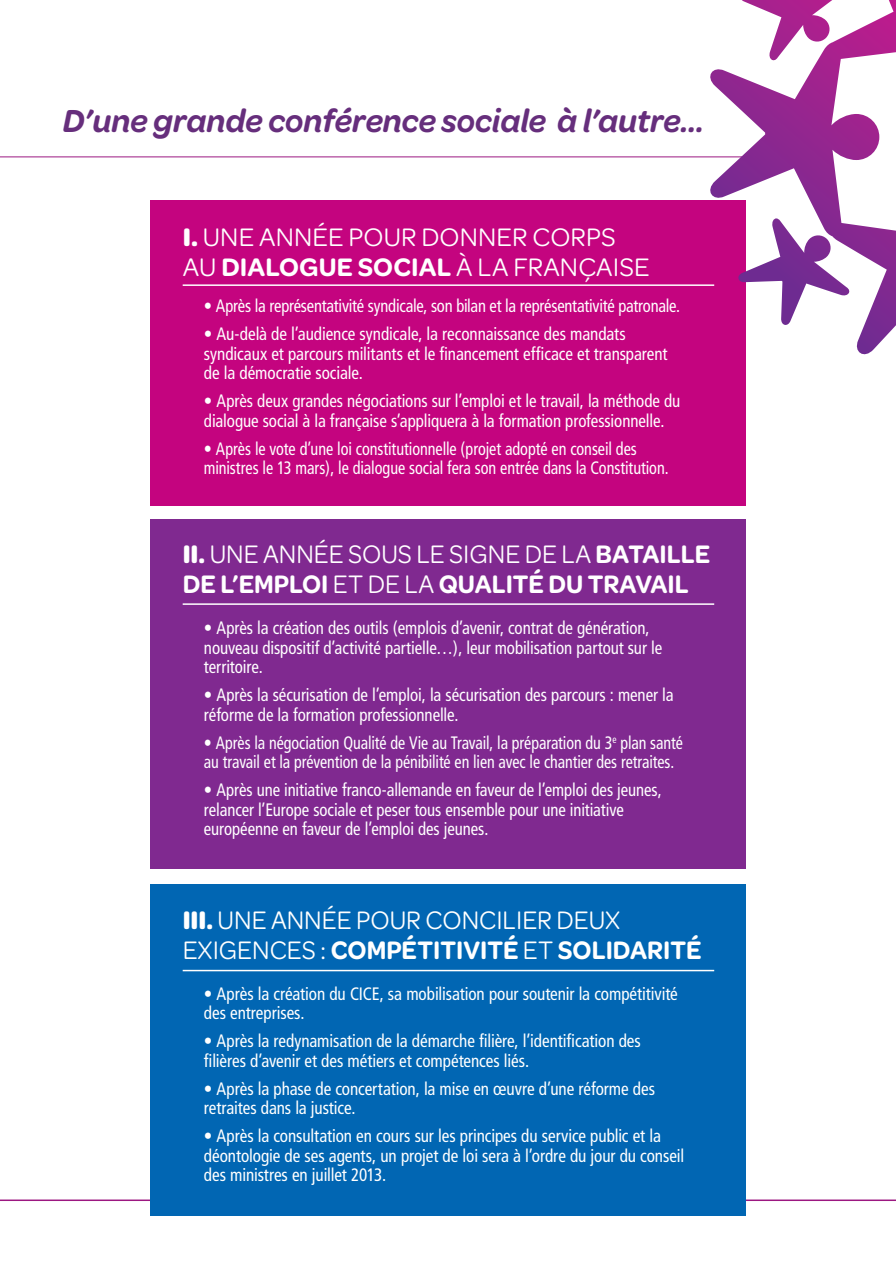
<style>
.page{position:relative;width:896px;height:1262px;background:#fff}
.page>*{position:absolute;margin:0;border:0;box-sizing:border-box;transform-origin:0 0}
.t1{font:italic 600 34.05px "Omnes";color:#662e7c;scale:.96 1}
.t2{font:600 27px/30px "Omnes";color:#fff;scale:.96 1}
.t3{font:27px/30px "Omnes";letter-spacing:.005em;color:#fff;scale:.96 1}
.t4{font:27px/30px "Omnes";letter-spacing:.005em;color:#fff}
.t5{font:condensed 18px/19.5px "Frutiger";letter-spacing:-.005em;color:#fff;scale:.95 1}
.t6{font:condensed 18px/19.5px "Frutiger";letter-spacing:-.005em;color:#fff;scale:.94 1}
.t7{font:condensed 18px/19.5px "Frutiger";letter-spacing:-.005em;color:#fff;scale:.93 1}
.t8{font:condensed 18px/19.5px "Frutiger";letter-spacing:-.005em;color:#fff;scale:.89 1}
.t9{font:condensed 18px/19.5px "Frutiger";letter-spacing:-.005em;color:#fff;scale:.9 1}
.t10{font:condensed 18px "Frutiger";letter-spacing:-.005em;color:#fff;scale:.92 1}
.s1{font-weight:700}
.s2{font-weight:600}
.s3{font-weight:400}
.s4{font-stretch:normal}
</style>
<div class="page">
<hr style="left:0;top:157px;width:770px;height:1px;background:#9c1881">
<div style="left:151px;top:200px;width:595px;height:305px;background:#c4047f"></div>
<hr style="left:183px;top:284px;width:531px;height:2px;background:#fff">
<div style="left:151px;top:519px;width:595px;height:349px;background:#802990"></div>
<hr style="left:183px;top:603px;width:531px;height:2px;background:#fff">
<hr style="left:0;top:1199px;width:896px;height:2px;background:#9c1881">
<svg style="left:705px;top:0;width:191px;height:355px"></svg>
<svg style="left:738px;top:0;width:111px;height:63px"></svg>
<svg style="left:736px;top:218px;width:116px;height:109px"></svg>
<div style="left:151px;top:884px;width:595px;height:331px;background:#0166b3"></div>
<hr style="left:183px;top:970px;width:531px;height:1px;background:#fff">
<h1 class="t1" style="left:63px;top:97px;width:670px">D’une grande conférence sociale à l’autre…</h1>
<h2 class="t4" style="left:183px;top:220px;width:469px"><span class="s1">I.</span> UNE ANNÉE POUR DONNER CORPS<br>AU <span class="s2">DIALOGUE SOCIAL</span> À LA FRANÇAISE</h2>
<p class="t10" style="left:204px;top:296px;width:519px">• Après la représentativité syndicale, son bilan et la représentativité patronale.</p>
<p class="t5" style="left:204px;top:325px;width:490px">• Au-delà de l’audience syndicale, la reconnaissance des mandats syndicaux et parcours militants et le financement efficace et transparent de la démocratie sociale.</p>
<p class="t6" style="left:204px;top:392px;width:508px">• Après deux grandes négociations sur l’emploi et le travail, la méthode du dialogue social à la française s’appliquera à la formation professionnelle.</p>
<p class="t9" style="left:204px;top:439px;width:518px">• Après le vote d’une loi constitutionnelle (projet adopté en conseil des ministres le 13 mars), le dialogue social fera son entrée dans la Constitution.</p>
<h2 class="t2" style="left:183px;top:538px;width:551px"><span class="s1">II.</span> <span class="s3">UNE ANNÉE SOUS LE SIGNE DE LA</span> BATAILLE<br>DE L’EMPLOI <span class="s3">ET DE LA</span> QUALITÉ DU TRAVAIL</h2>
<p class="t6" style="left:204px;top:618px;width:489px"><span class="s4">•</span> Après la création des outils (emplois d’avenir, contrat de génération, nouveau dispositif d’activité partielle…), leur mobilisation partout sur le territoire.</p>
<p class="t6" style="left:204px;top:685px;width:501px">• Après la sécurisation de l’emploi, la sécurisation des parcours : mener la réforme de la formation professionnelle.</p>
<p class="t8" style="left:204px;top:733px;width:540px">• Après la négociation Qualité de Vie au Travail, la préparation du 3<sup>e</sup> plan santé au travail et la prévention de la pénibilité en lien avec le chantier des retraites.</p>
<p class="t7" style="left:204px;top:780px;width:494px">• Après une initiative franco-allemande en faveur de l’emploi des jeunes, relancer l’Europe sociale et peser tous ensemble pour une initiative européenne en faveur de l’emploi des jeunes.</p>
<h2 class="t3" style="left:183px;top:903px;width:542px"><span class="s1">III.</span> UNE ANNÉE POUR CONCILIER DEUX<br>EXIGENCES : <span class="s2">COMPÉTITIVITÉ</span> ET <span class="s2">SOLIDARITÉ</span></h2>
<p class="t5" style="left:204px;top:984px;width:500px">• Après la création du CICE, sa mobilisation pour soutenir la compétitivité des entreprises.</p>
<p class="t5" style="left:204px;top:1031px;width:461px">• Après la redynamisation de la démarche filière, l’identification des filières d’avenir et des métiers et compétences liés.</p>
<p class="t5" style="left:204px;top:1079px;width:476px">• Après la phase de concertation, la mise en œuvre d’une réforme des retraites dans la justice.</p>
<p class="t5" style="left:204px;top:1126px;width:507px">• Après la consultation en cours sur les principes du service public et la déontologie de ses agents, un projet de loi sera à l’ordre du jour du conseil des ministres en juillet 2013.</p>
</div>
